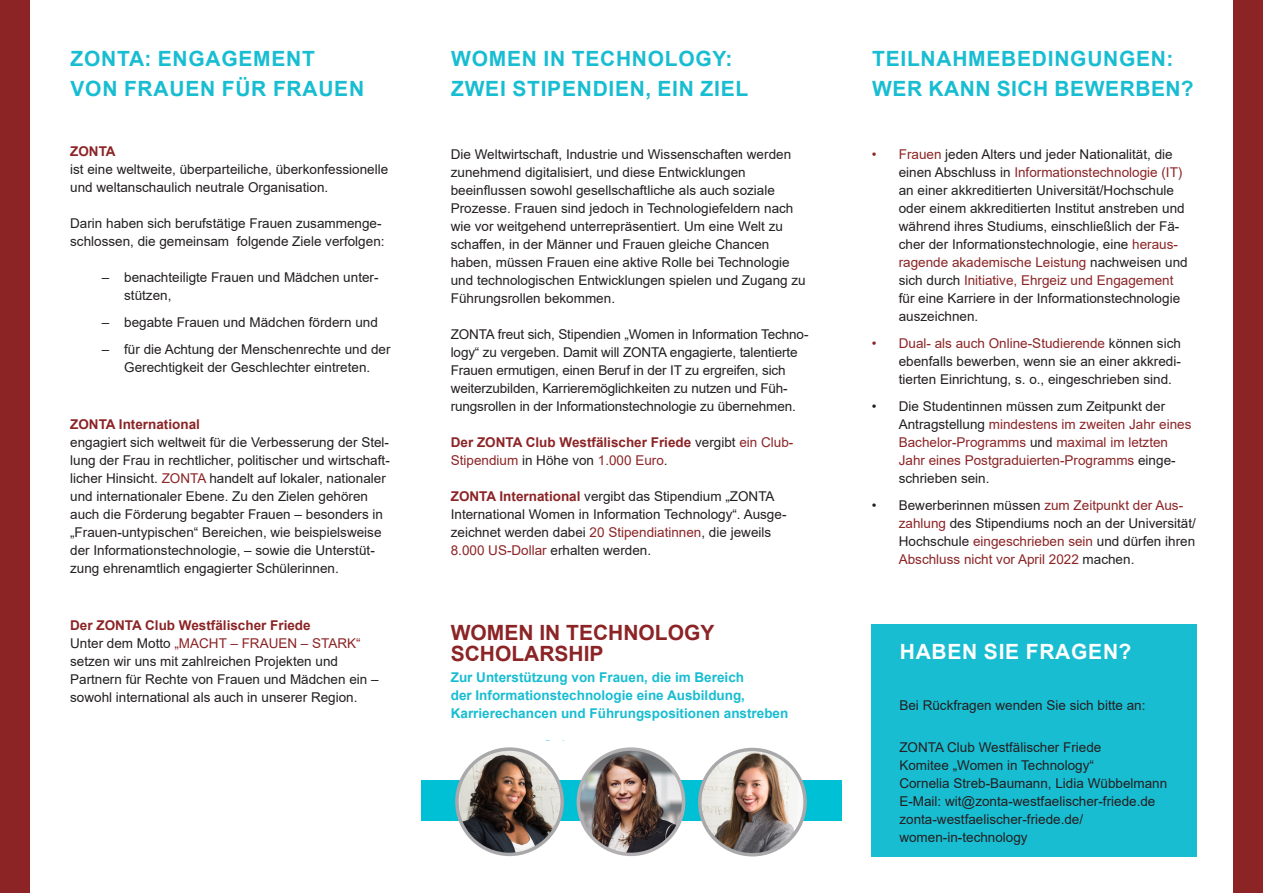
<style>
.page{position:relative;width:1263px;height:893px;background:#fff}
.page>*{position:absolute;margin:0;border:0;box-sizing:border-box;transform-origin:0 0}
.t1{font:700 21px/30px "Arial";letter-spacing:.035em;color:#18bdd2}
.t2{font:700 21px "Arial";color:#8c2426}
.t3{font:700 21px "Arial";letter-spacing:.035em;color:#fff}
.t4{font:700 16.5px/19.8px "Hypatia Sans Pro";letter-spacing:.005em;color:#7c2529}
.t5{font:700 15.75px/18.9px "Arial";color:#00c0d6}
.t6{font:13.5px/18px "Arial";color:#231f20}
.t7{font:13.5px/18px "Arial";color:#8c2426}
.t8{font:700 13.5px/18px "Arial";color:#8c2426}
.t9{font:700 13.5px/18px "Arial";color:#18bdd2}
.s1{color:#8c2426}
.s2{font-weight:400;color:#231f20}
.s3{font-weight:400}
.s4{font-weight:700;color:#8c2426}
.s5{color:#231f20}
</style>
<div class="page">
<div style="left:0;top:0;width:30px;height:893px;background:#8c2426"></div>
<div style="left:1233px;top:0;width:30px;height:893px;background:#8c2426"></div>
<div style="left:421px;top:780px;width:421px;height:41px;background:#00c0d6"></div>
<img style="left:457px;top:749px;width:105px;height:105px;border-radius:53px">
<div style="left:455px;top:747px;width:109px;height:109px;border:3px solid #a9a8aa;border-radius:50%"></div>
<img style="left:700px;top:749px;width:105px;height:106px;border-radius:53px">
<div style="left:698px;top:748px;width:109px;height:108px;border:3px solid #a9a8aa;border-radius:50%"></div>
<img style="left:578px;top:749px;width:106px;height:105px;border-radius:53px">
<div style="left:577px;top:747px;width:108px;height:109px;border:3px solid #b2b0b2;border-radius:50%"></div>
<div style="left:872px;top:624px;width:325px;height:233px;background:#18bdd2"></div>
<p class="t1" style="left:71px;top:44px;width:295px">ZONTA: ENGAGEMENT<br>VON FRAUEN FÜR FRAUEN</p>
<p class="t8" style="left:70px;top:143px;width:47px">ZONTA</p>
<p class="t6" style="left:70px;top:160px;width:320px">ist eine weltweite, überparteiliche, überkonfessionelle und weltanschaulich neutrale Organisation.</p>
<p class="t6" style="left:70px;top:214px;width:316px">Darin haben sich berufstätige Frauen zusammenge&shy;schlossen, die gemeinsam folgende Ziele verfolgen:</p>
<p class="t6" style="left:124px;top:268px;width:256px;text-indent:-22px">– benachteiligte Frauen und Mädchen unter&shy;stützen,</p>
<p class="t6" style="left:102px;top:313px;width:278px">– begabte Frauen und Mädchen fördern und</p>
<p class="t6" style="left:102px;top:340px;width:290px;text-align:center">– für die Achtung der Menschenrechte und der<br>Gerechtigkeit der Geschlechter eintreten.</p>
<p class="t8" style="left:70px;top:416px;width:131px">ZONTA International</p>
<p class="t6" style="left:70px;top:433px;width:321px">engagiert sich weltweit für die Verbesserung der Stel&shy;lung der Frau in rechtlicher, politischer und wirtschaft&shy;licher Hinsicht. <span class="s1">ZONTA</span> handelt auf lokaler, nationaler und internationaler Ebene. Zu den Zielen gehören auch die Förderung begabter Frauen – besonders in „Frauen-untypischen“ Bereichen, wie beispielsweise der Informationstechnologie, – sowie die Unterstüt&shy;zung ehrenamtlich engagierter Schülerinnen.</p>
<p class="t8" style="left:70px;top:617px;width:242px">Der ZONTA Club Westfälischer Friede</p>
<p class="t6" style="left:70px;top:634px;width:310px">Unter dem Motto <span class="s1">„MACHT – FRAUEN – STARK“ </span>setzen wir uns mit zahlreichen Projekten und Partnern für Rechte von Frauen und Mädchen ein – sowohl international als auch in unserer Region.</p>
<p class="t1" style="left:451px;top:44px;width:299px">WOMEN IN TECHNOLOGY:<br>ZWEI STIPENDIEN, EIN ZIEL</p>
<p class="t6" style="left:451px;top:145px;width:356px">Die Weltwirtschaft, Industrie und Wissenschaften werden zunehmend digitalisiert, und diese Entwicklungen beeinflussen sowohl gesellschaftliche als auch soziale Prozesse. Frauen sind jedoch in Technologiefeldern nach wie vor weitgehend unterrepräsentiert. Um eine Welt zu schaffen, in der Männer und Frauen gleiche Chancen haben, müssen Frauen eine aktive Rolle bei Technologie und technologischen Entwicklungen spielen und Zugang zu Führungsrollen bekommen.</p>
<p class="t6" style="left:451px;top:325px;width:359px">ZONTA freut sich, Stipendien „Women in Information Techno&shy;logy“ zu vergeben. Damit will ZONTA engagierte, talentierte Frauen ermutigen, einen Beruf in der IT zu ergreifen, sich weiterzubilden, Karrieremöglichkeiten zu nutzen und Füh&shy;rungsrollen in der Informationstechnologie zu übernehmen.</p>
<p class="t8" style="left:451px;top:434px;width:344px">Der ZONTA Club Westfälischer Friede <span class="s2">vergibt</span> <span class="s3">ein Club-<br>Stipendium</span> <span class="s2">in Höhe von</span> <span class="s3">1.000 Euro</span><span class="s2">.</span></p>
<p class="t6" style="left:451px;top:487px;width:337px"><span class="s4">ZONTA International</span> vergibt das Stipendium „ZONTA International Women in Information Technology“. Ausge&shy;zeichnet werden dabei <span class="s1">20 Stipendiatinnen</span>, die jeweils <span class="s1">8.000 US-Dollar</span> erhalten werden.</p>
<p class="t2" style="left:451px;top:618px;width:265px">WOMEN IN TECHNOLOGY</p>
<p class="t2" style="left:451px;top:639px;width:154px">SCHOLARSHIP</p>
<p class="t9" style="left:451px;top:668px;width:339px">Zur Unterstützung von Frauen, die im Bereich<br>der Informationstechnologie eine Ausbildung,<br>Karrierechancen und Führungspositionen anstreben</p>
<p class="t4" style="left:454px;top:622px;width:202px">WOMEN IN TECHNOLOGY<br>SCHOLARSHIP</p>
<p class="t5" style="left:455px;top:684px;width:356px">Zur Unterstützung von Frauen, um im Bereich<br>Technologie eine Ausbildung, Karrierechancen</p>
<p class="t1" style="left:872px;top:44px;width:323px">TEILNAHMEBEDINGUNGEN:<br>WER KANN SICH BEWERBEN?</p>
<p class="t6" style="left:899px;top:145px;width:290px;text-indent:-27px"><span class="s1">• Frauen</span> jeden Alters und jeder Nationalität, die einen Abschluss in <span class="s1">Informationstechnologie (IT) </span>an einer akkreditierten Universität/Hochschule oder einem akkreditierten Institut anstreben und während ihres Studiums, einschließlich der Fä&shy;cher der Informationstechnologie, eine <span class="s1">heraus&shy;ragende akademische Leistung</span> nachweisen und sich durch <span class="s1">Initiative, Ehrgeiz und Engagement </span>für eine Karriere in der Informationstechnologie auszeichnen.</p>
<p class="t6" style="left:899px;top:334px;width:284px;text-align:justify;text-indent:-27px"><span class="s1">• Dual- als auch Online-Studierende</span> können sich ebenfalls bewerben, wenn sie an einer akkredi&shy;tierten Einrichtung, s. o., eingeschrieben sind.</p>
<p class="t7" style="left:899px;top:397px;width:294px;text-indent:-27px"><span class="s5">• Die Studentinnen müssen zum Zeitpunkt der Antragstellung</span> mindestens im zweiten Jahr eines Bachelor-Programms <span class="s5">und</span> maximal im letzten Jahr eines Postgraduierten-Programms <span class="s5">einge&shy;schrieben sein.</span></p>
<p class="t6" style="left:899px;top:496px;width:299px;text-indent:-27px">• Bewerberinnen müssen <span class="s1">zum Zeitpunkt der Aus&shy;zahlung</span> des Stipendiums noch an der Universität/ Hochschule <span class="s1">eingeschrieben sein</span> und dürfen ihren <span class="s1">Abschluss nicht vor April 2022</span> machen.</p>
<p class="t3" style="left:900px;top:637px;width:233px">HABEN SIE FRAGEN?</p>
<p class="t6" style="left:899px;top:696px;width:248px">Bei Rückfragen wenden Sie sich bitte an:</p>
<p class="t6" style="left:899px;top:738px;width:204px">ZONTA Club Westfälischer Friede</p>
<p class="t6" style="left:899px;top:756px;width:196px">Komitee „Women in Technology“</p>
<p class="t6" style="left:899px;top:774px;width:269px">Cornelia Streb-Baumann, Lidia Wübbelmann</p>
<p class="t6" style="left:899px;top:792px;width:258px">E-Mail: wit@zonta-westfaelischer-friede.de</p>
<p class="t6" style="left:899px;top:810px;width:185px">zonta-westfaelischer-friede.de/ women-in-technology</p>
</div>
